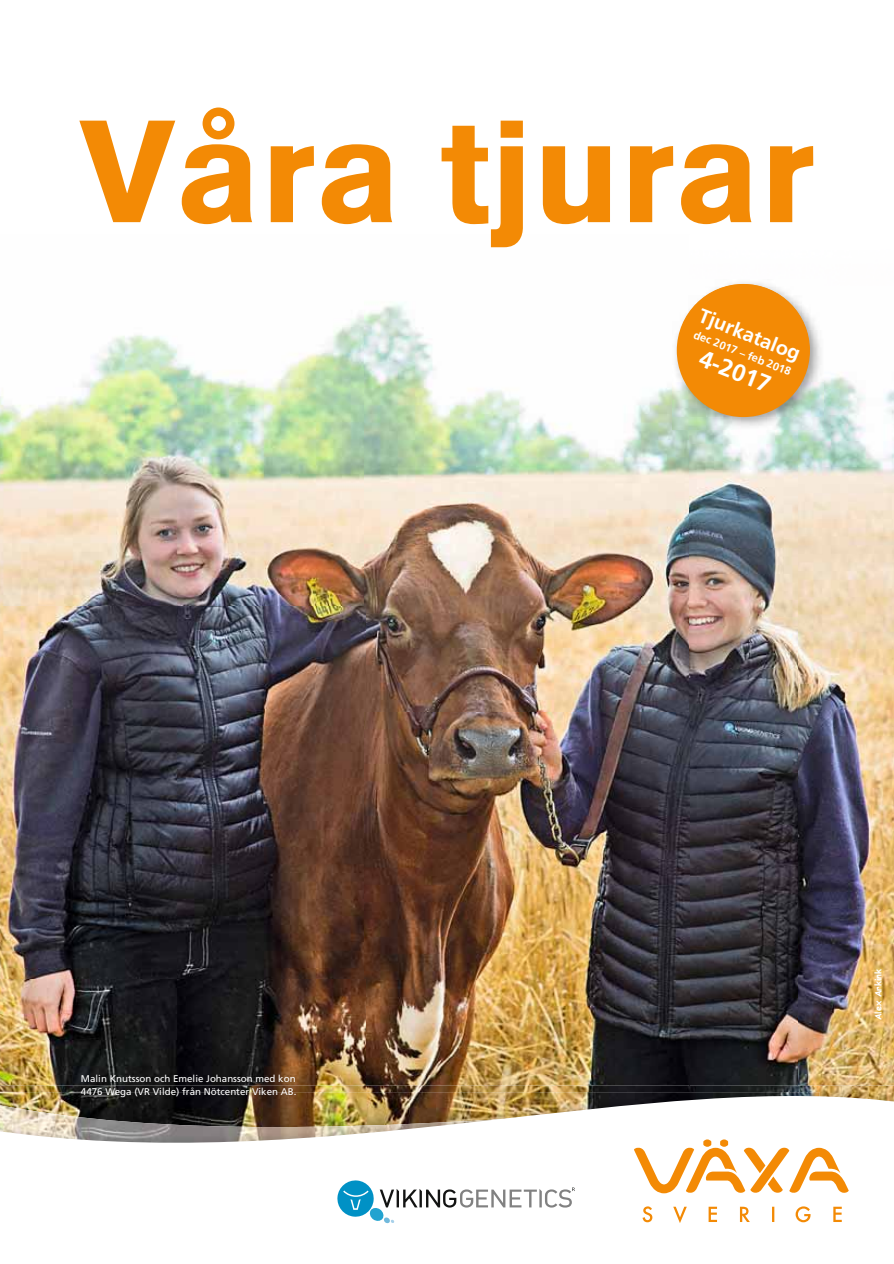
<style>
.page{position:relative;width:894px;height:1264px;background:#fff}
.page>*{position:absolute;margin:0;border:0;box-sizing:border-box;transform-origin:0 0}
.t1{font:900 142.5px "Akzidenz Grotesk";color:#f38a05}
.t2{font:900 25.5px "Akzidenz Grotesk";color:#fff}
.t3{font:700 24px "Frutiger";color:#fff}
.t4{font:700 19.95px "Frutiger";color:#fff}
.t5{font:900 16.5px/21.1px "Akzidenz Grotesk";color:#fff;text-align:center}
.t6{font:700 11.25px "Frutiger";color:#fff}
.t7{font:9.75px/13.5px "Frutiger LT Std";color:#fff}
.t8{font:700 9px "Comic Sans MS";color:#fff}
</style>
<div class="page">
<img style="left:0;top:304px;width:689px;height:763px">
<img style="left:797px;top:375px;width:96px;height:692px">
<img style="left:689px;top:430px;width:108px;height:637px">
<img style="left:672px;top:339px;width:151px;height:91px">
<svg style="left:668px;top:282px;width:150px;height:143px"></svg>
<img style="left:0;top:1067px;width:893px;height:157px">
<svg style="left:633px;top:1139px;width:215px;height:83px"></svg>
<svg style="left:337px;top:1180px;width:237px;height:42px"></svg>
<div style="left:676px;top:284px;width:133px;height:133px;background:#f38a05;border-radius:50%"></div>
<h1 class="t1" style="left:78px;top:121px;width:738px">Våra tjurar</h1>
<h3 class="t5" style="left:711px;top:304px;width:93px;rotate:20deg">Tjurkatalog dec-feb</h3>
<h3 class="t4" style="left:702px;top:308px;width:109px;rotate:21deg">Tjurkatalog</h3>
<p class="t6" style="left:696px;top:329px;width:105px;rotate:22deg">dec 2017 – feb 2018</p>
<h3 class="t3" style="left:703px;top:348px;width:76px;rotate:21deg">4-2017</h3>
<h2 class="t2" style="left:701px;top:349px;width:81px;rotate:20deg">4-2017</h2>
<p class="t7" style="left:81px;top:1072px;width:217px">Malin Knutsson och Emelie Johansson med kon<br>4476 Wega (VR Vilde) från Nötcenter Viken AB.</p>
<p class="t8" style="left:871px;top:1020px;width:53px;rotate:-90deg">Alex Arkink</p>
</div>
